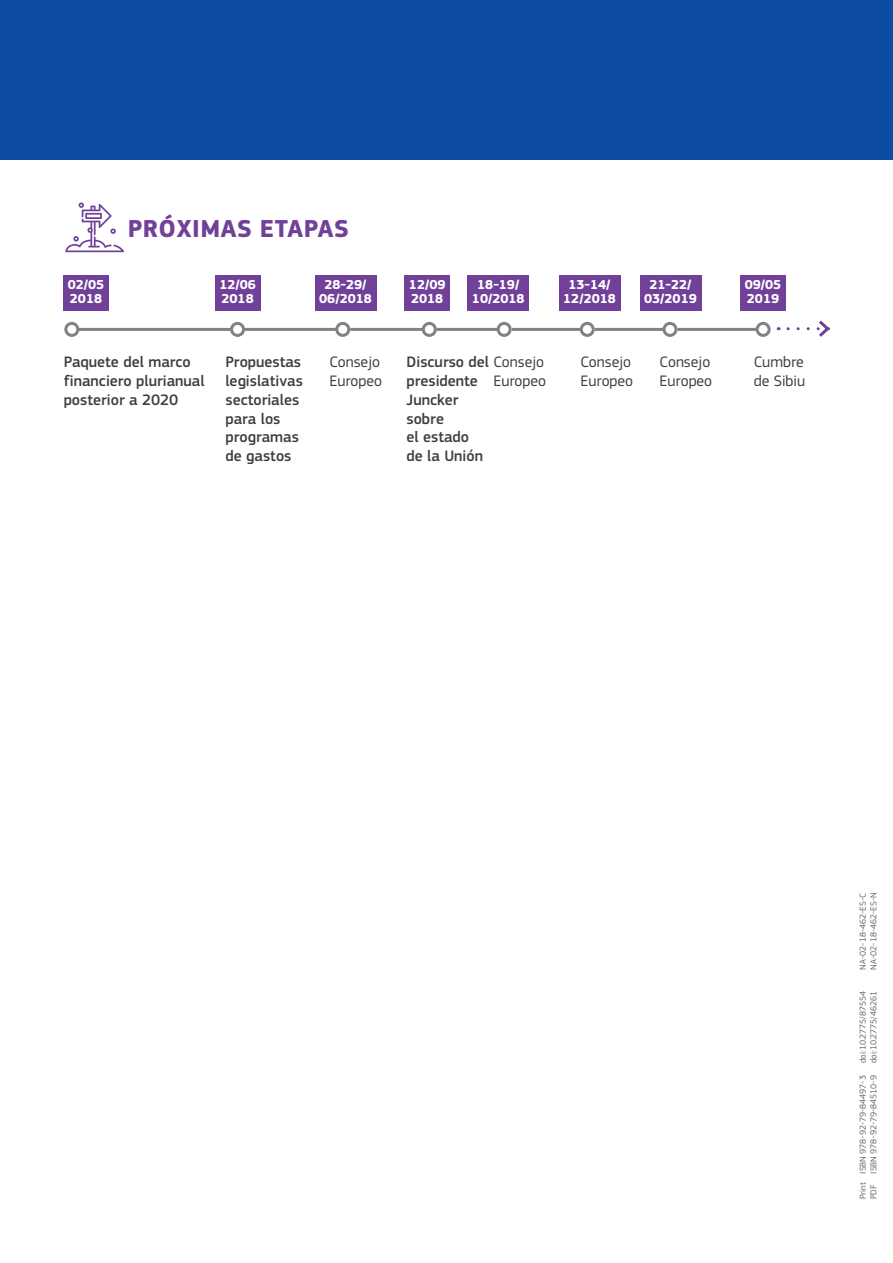
<style>
.page{position:relative;width:893px;height:1263px;background:#fff}
.page>*{position:absolute;margin:0;border:0;box-sizing:border-box;transform-origin:0 0}
.Sub-title_1{font:700 25.5px "EC Square Sans Pro";letter-spacing:.02em;color:#714099}
.t1{font:500 15.75px/18.9px "EC Square Sans Pro";color:#3e3e3f}
.t2{font:15.75px/18.9px "EC Square Sans Pro";color:#3e3e3f}
.t3{font:700 13.5px/13.5px "EC Square Sans Pro";color:#fff}
.t4{font:9px "EC Square Sans Pro";color:#69696c}
.s1{font-weight:500}
</style>
<div class="page">
<hr style="left:78px;top:328px;width:154px;height:3px;background:#808285">
<div style="left:64px;top:322px;width:15px;height:15px;border:3px solid #808285;border-radius:50%"></div>
<div style="left:230px;top:322px;width:15px;height:15px;border:3px solid #808285;border-radius:50%"></div>
<hr style="left:245px;top:328px;width:92px;height:3px;background:#808285">
<div style="left:335px;top:322px;width:15px;height:15px;border:3px solid #808285;border-radius:50%"></div>
<hr style="left:350px;top:328px;width:73px;height:3px;background:#808285">
<div style="left:422px;top:322px;width:15px;height:15px;border:3px solid #808285;border-radius:50%"></div>
<hr style="left:437px;top:328px;width:61px;height:3px;background:#808285">
<div style="left:497px;top:322px;width:15px;height:15px;border:3px solid #808285;border-radius:50%"></div>
<hr style="left:512px;top:328px;width:69px;height:3px;background:#808285">
<div style="left:580px;top:322px;width:15px;height:15px;border:3px solid #808285;border-radius:50%"></div>
<hr style="left:595px;top:328px;width:69px;height:3px;background:#808285">
<div style="left:662px;top:322px;width:15px;height:15px;border:3px solid #808285;border-radius:50%"></div>
<hr style="left:677px;top:328px;width:80px;height:3px;background:#808285">
<div style="left:756px;top:322px;width:15px;height:15px;border:3px solid #808285;border-radius:50%"></div>
<svg style="left:788px;top:320px;width:42px;height:17px"></svg>
<div style="left:63px;top:275px;width:46px;height:35px;background:#714099"></div>
<div style="left:215px;top:275px;width:45px;height:35px;background:#714099"></div>
<div style="left:740px;top:275px;width:45px;height:35px;background:#714099"></div>
<div style="left:315px;top:275px;width:61px;height:35px;background:#714099"></div>
<div style="left:468px;top:275px;width:61px;height:35px;background:#714099"></div>
<div style="left:559px;top:275px;width:61px;height:35px;background:#714099"></div>
<div style="left:640px;top:275px;width:61px;height:35px;background:#714099"></div>
<div style="left:405px;top:275px;width:45px;height:35px;background:#714099"></div>
<svg style="left:65px;top:202px;width:59px;height:50px"></svg>
<div style="left:0;top:0;width:893px;height:160px;background:#0d4da1"></div>
<p class="Sub-title_1" style="left:128px;top:213px;width:223px">PRÓXIMAS ETAPAS</p>
<p class="t3" style="left:68px;top:278px;width:38px">02/05<br>2018</p>
<p class="t3" style="left:219px;top:278px;width:38px">12/06<br>2018</p>
<p class="t3" style="left:319px;top:278px;width:54px;text-align:center">28-29/<br>06/2018</p>
<p class="t3" style="left:409px;top:278px;width:38px">12/09<br>2018</p>
<p class="t3" style="left:472px;top:278px;width:54px;text-align:center">18-19/<br>10/2018</p>
<p class="t3" style="left:563px;top:278px;width:54px;text-align:center">13-14/<br>12/2018</p>
<p class="t3" style="left:644px;top:278px;width:54px;text-align:center">21-22/<br>03/2019</p>
<p class="t3" style="left:745px;top:278px;width:38px">09/05<br>2019</p>
<p class="t1" style="left:64px;top:353px;width:142px">Paquete del marco financiero plurianual posterior a 2020</p>
<p class="t1" style="left:225px;top:353px;width:79px">Propuestas legislativas sectoriales para los programas de gastos</p>
<p class="t2" style="left:329px;top:352px;width:54px">Consejo<br>Europeo</p>
<p class="t2" style="left:406px;top:352px;width:141px;text-align:right"><span class="s1">Discurso del</span> Consejo<br>Europeo</p>
<p class="t1" style="left:406px;top:371px;width:78px">presidente<br>Juncker sobre<br>el estado de la Unión</p>
<p class="t2" style="left:580px;top:352px;width:54px">Consejo<br>Europeo</p>
<p class="t2" style="left:660px;top:352px;width:54px">Consejo<br>Europeo</p>
<p class="t2" style="left:754px;top:352px;width:53px">Cumbre de Sibiu</p>
<p class="t4" style="left:868px;top:969px;width:79px;rotate:-90deg">NA-02-18-462-ES-N</p>
<p class="t4" style="left:857px;top:969px;width:78px;rotate:-90deg">NA-02-18-462-ES-C</p>
<p class="t4" style="left:857px;top:1063px;width:73px;rotate:-90deg">doi:10.2775/87554</p>
<p class="t4" style="left:868px;top:1063px;width:73px;rotate:-90deg">doi:10.2775/46261</p>
<p class="t4" style="left:868px;top:1199px;width:126px;rotate:-90deg">PDF ISBN 978-92-79-84510-9</p>
<p class="t4" style="left:857px;top:1199px;width:126px;rotate:-90deg">Print ISBN 978-92-79-84497-3</p>
</div>
